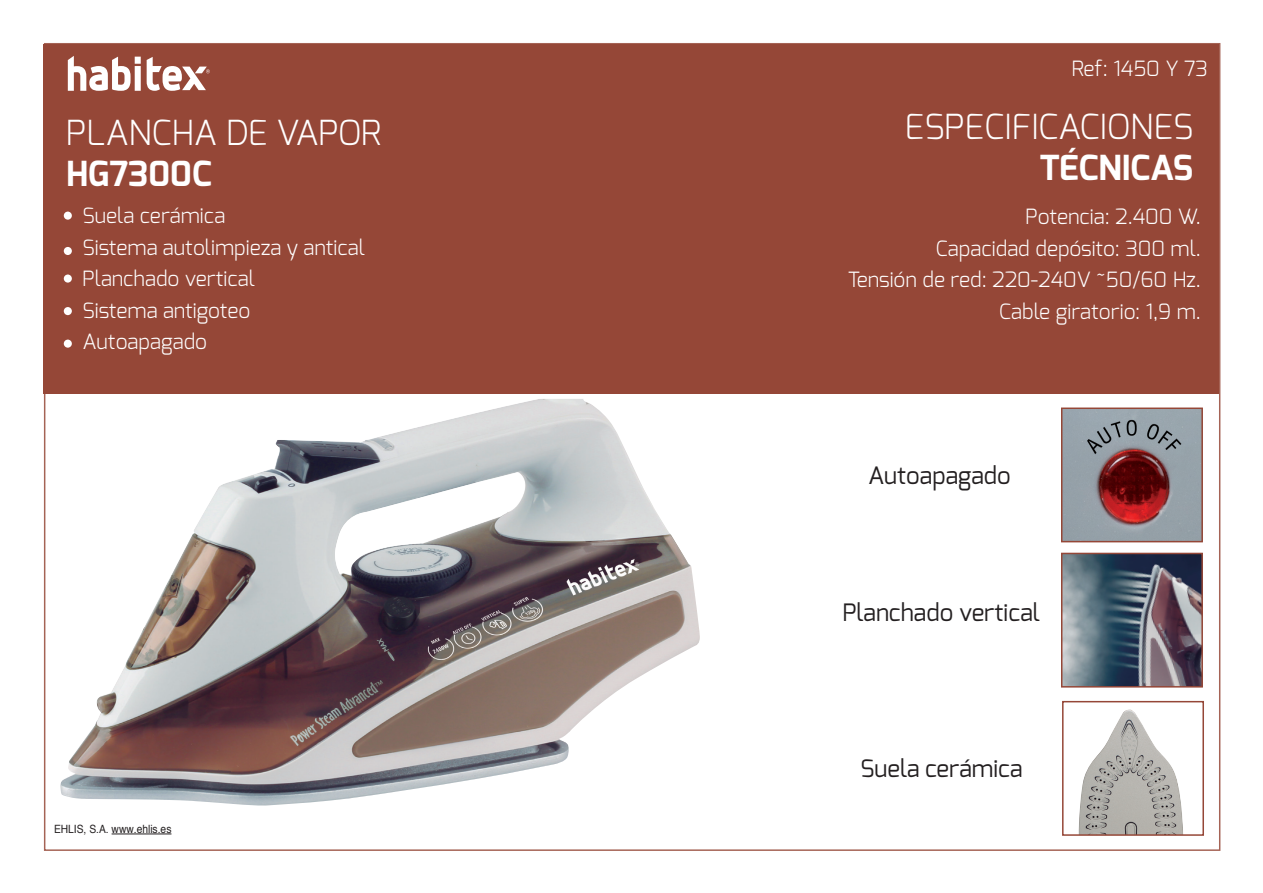
<style>
.page{position:relative;width:1263px;height:893px;background:#fff}
.page>*{position:absolute;margin:0;border:0;box-sizing:border-box;transform-origin:0 0}
.t1{font:300 34.5px "Exo";color:#fff}
.t2{font:700 34.5px "Exo";color:#fff}
.t3{font:24px "Exo";color:#231f20}
.t4{font:300 21px "Exo";color:#fff}
.t5{font:11.4px "Helvetica";color:#231f20;scale:.9 1}
</style>
<div class="page">
<div style="left:44px;top:44px;width:1175px;height:349px;background:#954737"></div>
<svg style="left:68px;top:56px;width:73px;height:35px"></svg>
<svg style="left:147px;top:57px;width:63px;height:34px"></svg>
<img style="left:60px;top:399px;width:640px;height:407px">
<img style="left:1064px;top:410px;width:136px;height:129px">
<div style="left:1061px;top:407px;width:142px;height:135px;border:2px solid #954737"></div>
<img style="left:1079px;top:709px;width:104px;height:124px">
<div style="left:1062px;top:701px;width:142px;height:135px;border:2px solid #954737"></div>
<img style="left:1064px;top:556px;width:136px;height:129px">
<div style="left:1061px;top:553px;width:142px;height:135px;border:2px solid #954737"></div>
<hr style="left:112px;top:834px;width:59px;height:1px;background:#231f20">
<div style="left:64px;top:340px;width:8px;height:8px;background:#fff;border-radius:50%"></div>
<div style="left:64px;top:307px;width:8px;height:8px;background:#fff;border-radius:50%"></div>
<div style="left:64px;top:275px;width:8px;height:8px;background:#fff;border-radius:50%"></div>
<div style="left:64px;top:247px;width:8px;height:8px;background:#fff;border-radius:50%"></div>
<div style="left:64px;top:212px;width:8px;height:8px;background:#fff;border-radius:50%"></div>
<p class="t1" style="left:66px;top:110px;width:317px">PLANCHA DE VAPOR</p>
<p class="t2" style="left:66px;top:151px;width:147px">HG7300C</p>
<p class="t4" style="left:82px;top:202px;width:144px">Suela cerámica</p>
<p class="t4" style="left:82px;top:234px;width:284px">Sistema autolimpieza y antical</p>
<p class="t4" style="left:82px;top:265px;width:174px">Planchado vertical</p>
<p class="t4" style="left:82px;top:297px;width:169px">Sistema antigoteo</p>
<p class="t4" style="left:82px;top:328px;width:126px">Autoapagado</p>
<p class="t5" style="left:54px;top:820px;width:132px">EHLIS, S.A. www.ehlis.es</p>
<p class="t4" style="left:1072px;top:55px;width:138px">Ref: 1450 Y 73</p>
<p class="t1" style="left:905px;top:105px;width:290px">ESPECIFICACIONES</p>
<p class="t2" style="left:1039px;top:145px;width:155px">TÉCNICAS</p>
<p class="t4" style="left:1025px;top:203px;width:177px">Potencia: 2.400 W.</p>
<p class="t4" style="left:936px;top:235px;width:267px">Capacidad depósito: 300 ml.</p>
<p class="t4" style="left:848px;top:266px;width:355px">Tensión de red: 220-240V ~50/60 Hz.</p>
<p class="t4" style="left:999px;top:298px;width:203px">Cable giratorio: 1,9 m.</p>
<p class="t3" style="left:868px;top:460px;width:144px">Autoapagado</p>
<p class="t3" style="left:843px;top:596px;width:199px">Planchado vertical</p>
<p class="t3" style="left:860px;top:753px;width:164px">Suela cerámica</p>
</div>
